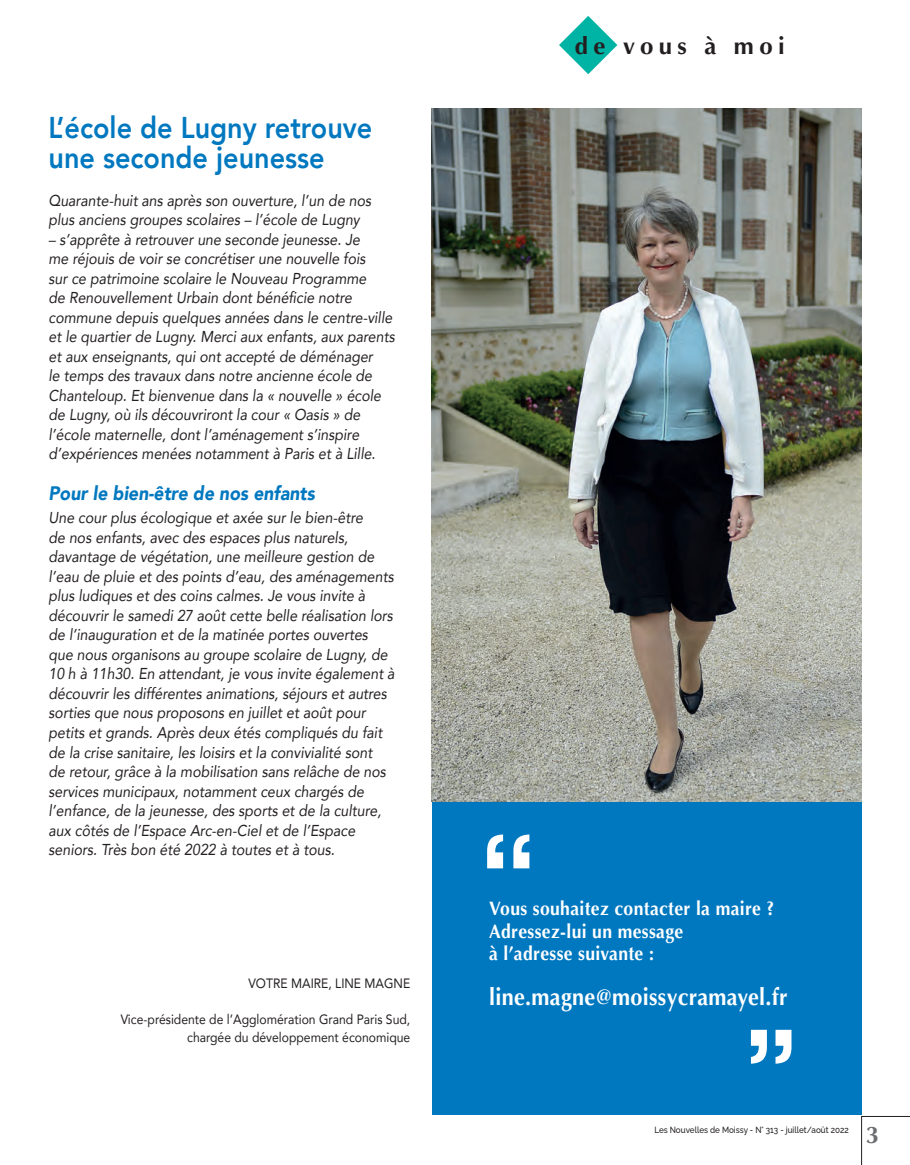
<style>
.page{position:relative;width:910px;height:1165px;background:#fff}
.page>*{position:absolute;margin:0;border:0;box-sizing:border-box;transform-origin:0 0}
.t1{font:122.85px "Rockwell";color:#fff}
.t2{font:800 30px/30px "Avenir";color:#0078c0;scale:.9 1}
.t3{font:700 24px "Optima";letter-spacing:.015em;color:#fff;scale:.9 1}
.t4{font:700 24px "Optima";letter-spacing:.225em;color:#231f20}
.t5{font:700 24px "Optima";color:#6c6d70}
.t6{font:700 19.5px/22.5px "Optima";letter-spacing:.02em;color:#fff;scale:.9 1}
.t7{font:italic 900 19.5px "Avenir";color:#0078c0;scale:.9 1}
.t8{font:italic 15.75px/19.5px "Avenir";color:#231f20;scale:.9 1}
.t9{font:13.5px/18px "Avenir";color:#231f20;text-align:right;scale:.9 1}
.t10{font:500 9px "Raleway";color:#231f20;scale:.9 1}
</style>
<div class="page">
<svg style="left:559px;top:16px;width:58px;height:58px"></svg>
<div style="left:431px;top:801px;width:430px;height:313px;background:#0078c0"></div>
<img style="left:431px;top:108px;width:430px;height:693px">
<svg style="left:861px;top:1116px;width:49px;height:49px"></svg>
<h2 class="t2" style="left:49px;top:113px;width:361px">L’école de Lugny retrouve une seconde jeunesse</h2>
<p class="t8" style="left:49px;top:190px;width:360px">Quarante-huit ans après son ouverture, l’un de nos plus anciens groupes scolaires – l’école de Lugny</p>
<p class="t8" style="left:49px;top:229px;width:386px">– s’apprête à retrouver une seconde jeunesse. Je<br>me réjouis de voir se concrétiser une nouvelle fois<br>sur ce patrimoine scolaire le Nouveau Programme<br>de Renouvellement Urbain dont bénéficie notre commune depuis quelques années dans le centre-ville et le quartier de Lugny. Merci aux enfants, aux parents et aux enseignants, qui ont accepté de déménager<br>le temps des travaux dans notre ancienne école de Chanteloup. Et bienvenue dans la « nouvelle » école de Lugny, où ils découvriront la cour « Oasis » de l’école maternelle, dont l’aménagement s’inspire d’expériences menées notamment à Paris et à Lille.</p>
<p class="t7" style="left:49px;top:476px;width:297px">Pour le bien-être de nos enfants</p>
<p class="t8" style="left:49px;top:508px;width:386px">Une cour plus écologique et axée sur le bien-être<br>de nos enfants, avec des espaces plus naturels, davantage de végétation, une meilleure gestion de l’eau de pluie et des points d’eau, des aménagements plus ludiques et des coins calmes. Je vous invite à découvrir le samedi 27 août cette belle réalisation lors de l’inauguration et de la matinée portes ouvertes que nous organisons au groupe scolaire de Lugny, de 10 h à 11h30. En attendant, je vous invite également à découvrir les différentes animations, séjours et autres sorties que nous proposons en juillet et août pour petits et grands. Après deux étés compliqués du fait de la crise sanitaire, les loisirs et la convivialité sont<br>de retour, grâce à la mobilisation sans relâche de nos services municipaux, notamment ceux chargés de l’enfance, de la jeunesse, des sports et de la culture, aux côtés de l’Espace Arc-en-Ciel et de l’Espace seniors. Très bon été 2022 à toutes et à tous.</p>
<p class="t9" style="left:248px;top:973px;width:181px">VOTRE MAIRE, LINE MAGNE</p>
<p class="t9" style="left:121px;top:1009px;width:323px">Vice-présidente de l’Agglomération Grand Paris Sud, chargée du développement économique</p>
<h3 class="t4" style="left:574px;top:31px;width:211px">de vous à moi</h3>
<h1 class="t1" style="left:477px;top:804px;width:63px">‘‘</h1>
<p class="t6" style="left:489px;top:897px;width:318px">Vous souhaitez contacter la maire ?<br>Adressez-lui un message</p>
<p class="t6" style="left:489px;top:942px;width:184px">à l’adresse suivante :</p>
<h3 class="t3" style="left:489px;top:983px;width:333px">line.magne@moissycramayel.fr</h3>
<h1 class="t1" style="left:800px;top:1093px;width:61px;rotate:-180deg">‘‘</h1>
<p class="t10" style="left:654px;top:1122px;width:217px">Les Nouvelles de Moissy - N° 313 - juillet/août 2022</p>
<h3 class="t5" style="left:865px;top:1120px;width:15px">3</h3>
</div>
